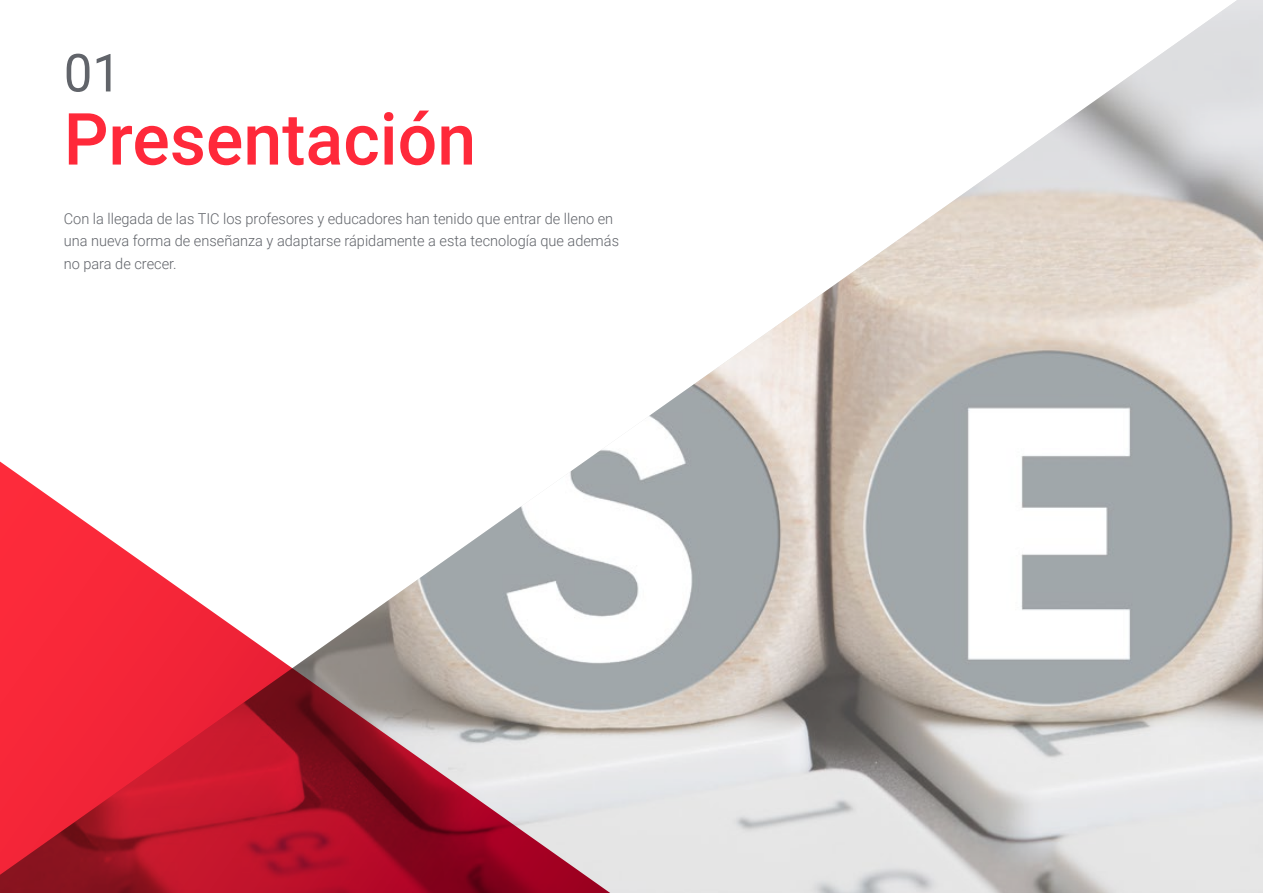
<style>
.page{position:relative;width:1263px;height:893px;background:#fff}
.page>*{position:absolute;margin:0;border:0;box-sizing:border-box;transform-origin:0 0}
.t1{font:500 72px "Roboto";color:#ff293a}
.t2{font:52.5px "Roboto";color:#61646a}
.t3{font:300 15px/22.5px "Roboto";color:#61646a}
</style>
<div class="page">
<img style="left:640px;top:0;width:623px;height:893px">
<svg style="left:0;top:449px;width:640px;height:444px"></svg>
<h2 class="t2" style="left:64px;top:36px;width:59px">01</h2>
<h1 class="t1" style="left:64px;top:89px;width:414px">Presentación</h1>
<p class="t3" style="left:64px;top:207px;width:557px">Con la llegada de las TIC los profesores y educadores han tenido que entrar de lleno en una nueva forma de enseñanza y adaptarse rápidamente a esta tecnología que además no para de crecer.</p>
</div>
